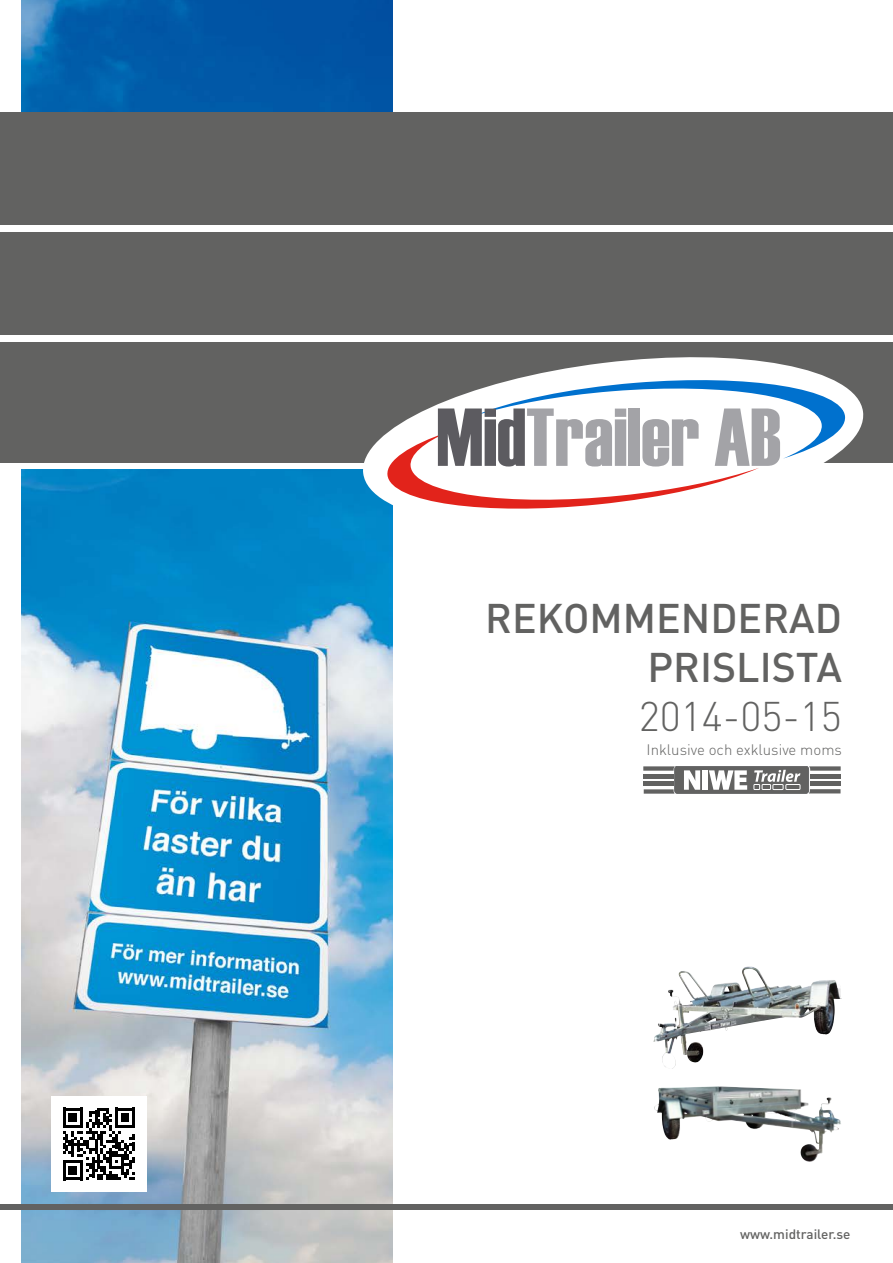
<style>
.page{position:relative;width:893px;height:1263px;background:#fff}
.page>*{position:absolute;margin:0;border:0;box-sizing:border-box;transform-origin:0 0}
.t1{font:500 40.95px/49.1px "DIN";color:#626261;text-align:right}
.t2{font:300 40.95px "DIN";color:#626261}
.t3{font:300 15px "DIN";color:#626261}
.t4{font:500 13.5px "DIN";color:#626261}
</style>
<div class="page">
<img style="left:21px;top:0;width:371px;height:1263px">
<div style="left:0;top:112px;width:893px;height:350px;background:#626261"></div>
<div style="left:0;top:1205px;width:893px;height:5px;background:#626261"></div>
<div style="left:0;top:336px;width:893px;height:6px;background:#fff"></div>
<div style="left:0;top:225px;width:893px;height:6px;background:#fff"></div>
<img style="left:653px;top:966px;width:97px;height:82px">
<img style="left:654px;top:1086px;width:187px;height:76px">
<div style="left:0;top:463px;width:492px;height:6px;background:#fff"></div>
<svg style="left:358px;top:357px;width:510px;height:182px"></svg>
<svg style="left:386px;top:374px;width:460px;height:142px"></svg>
<div style="left:51px;top:1096px;width:96px;height:96px;background:#fff"></div>
<svg style="left:63px;top:1108px;width:72px;height:72px"></svg>
<hr style="left:643px;top:774px;width:31px;height:4px;background:#626261">
<hr style="left:643px;top:782px;width:31px;height:4px;background:#626261">
<svg style="left:644px;top:789px;width:31px;height:5px"></svg>
<svg style="left:643px;top:766px;width:32px;height:5px"></svg>
<svg style="left:809px;top:789px;width:31px;height:4px"></svg>
<svg style="left:809px;top:766px;width:32px;height:5px"></svg>
<hr style="left:810px;top:774px;width:31px;height:4px;background:#626261">
<hr style="left:810px;top:782px;width:31px;height:4px;background:#626261">
<div style="left:675px;top:766px;width:133px;height:27px;background:#626261;border-radius:3px"></div>
<div style="left:674px;top:766px;width:135px;height:27px;border:1px solid #636465;border-radius:3px"></div>
<svg style="left:753px;top:770px;width:47px;height:20px"></svg>
<svg style="left:684px;top:770px;width:16px;height:20px"></svg>
<div style="left:703px;top:770px;width:5px;height:20px;background:#fff"></div>
<svg style="left:709px;top:770px;width:38px;height:20px"></svg>
<h1 class="t1" style="left:485px;top:592px;width:358px">REKOMMENDERAD<br>PRISLISTA</h1>
<h1 class="t2" style="left:639px;top:691px;width:205px">2014-05-15</h1>
<p class="t3" style="left:647px;top:740px;width:197px">Inklusive och exklusive moms</p>
<p class="t4" style="left:740px;top:1226px;width:112px">www.midtrailer.se</p>
</div>
